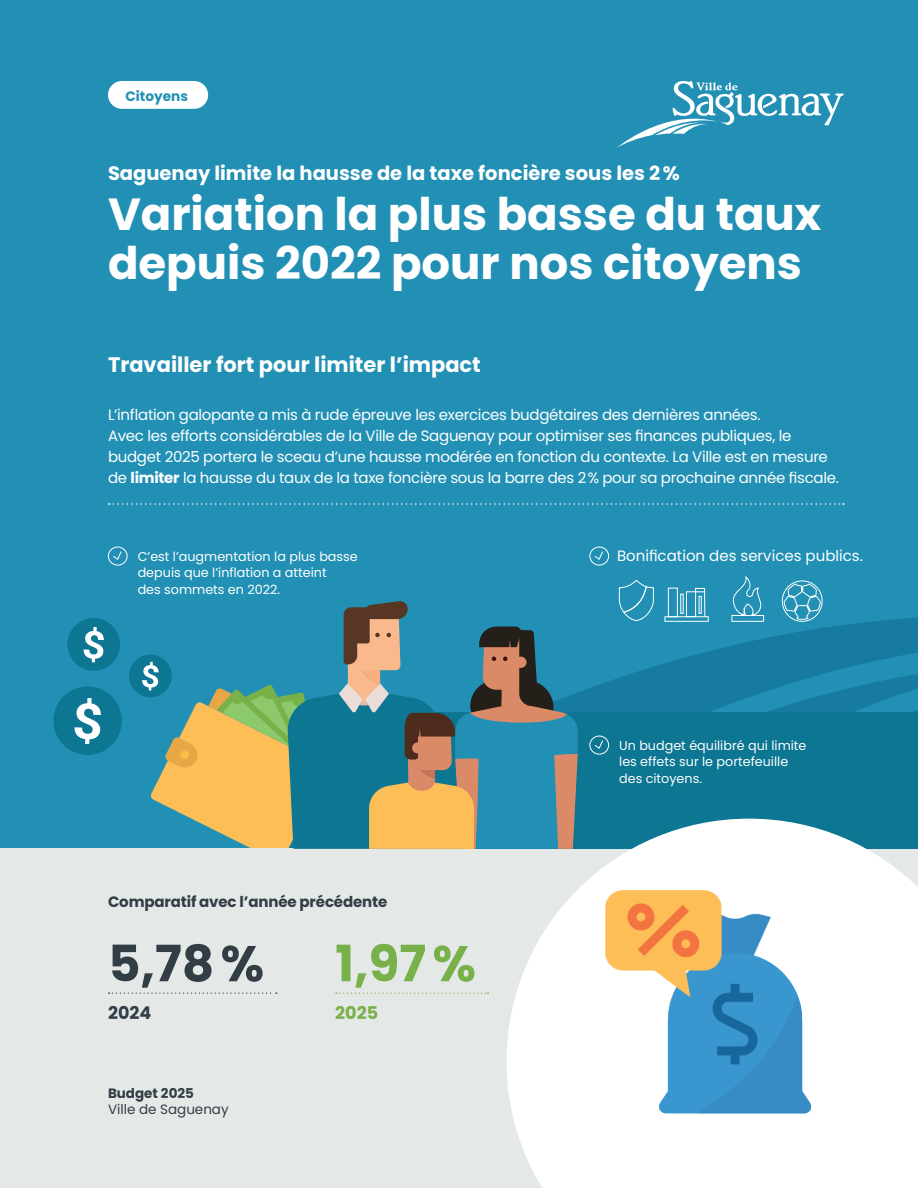
<style>
.page{position:relative;width:918px;height:1188px;background:#fff}
.page>*{position:absolute;margin:0;border:0;box-sizing:border-box;transform-origin:0 0}
.t1{font:700 50.1px "Poppins";color:#323d46}
.t2{font:700 50.1px "Poppins";color:#78b049}
.t3{font:700 45px/49.5px "Poppins";color:#fff}
.t4{font:700 21px "Poppins";color:#fff}
.t5{font:700 19.5px "Poppins";color:#fff}
.t6{font:700 17.55px "Poppins";color:#323d46}
.t7{font:700 17.55px "Poppins";color:#78b049}
.t8{font:15px/21px "Poppins";letter-spacing:-.02em;color:#fff}
.t9{font:15px "Poppins";color:#fff}
.t10{font:700 15px "Poppins";letter-spacing:-.01em;color:#323d46}
.t11{font:700 13.65px "Poppins";color:#2190b4}
.t12{font:13.5px "Poppins";color:#323d46}
.t13{font:700 13.5px "Poppins";color:#323d46}
.t14{font:12.75px/16.5px "Poppins";color:#fff}
.s1{font-weight:700}
</style>
<div class="page">
<div style="left:0;top:0;width:918px;height:849px;background:#2190b4"></div>
<svg style="left:92px;top:615px;width:826px;height:234px"></svg>
<svg style="left:578px;top:643px;width:340px;height:69px;fill:#167aa1"></svg>
<svg style="left:734px;top:649px;width:184px;height:63px"></svg>
<div style="left:0;top:849px;width:918px;height:339px;background:#e4e8e7"></div>
<svg style="left:109px;top:503px;width:735px;height:2px"></svg>
<div style="left:108px;top:547px;width:20px;height:19px;border:1px solid #fff;border-radius:50%"></div>
<svg style="left:113px;top:551px;width:9px;height:9px"></svg>
<div style="left:590px;top:547px;width:19px;height:19px;border:1px solid #fff;border-radius:50%"></div>
<svg style="left:594px;top:551px;width:9px;height:9px"></svg>
<svg style="left:617px;top:81px;width:227px;height:67px"></svg>
<div style="left:424px;top:712px;width:494px;height:137px;background:#0d7692"></div>
<div style="left:53px;top:686px;width:69px;height:69px;background:#0d7692;border-radius:50%"></div>
<svg style="left:74px;top:698px;width:27px;height:46px"></svg>
<div style="left:129px;top:655px;width:43px;height:42px;background:#0d7692;border-radius:50%"></div>
<div style="left:67px;top:618px;width:53px;height:53px;background:#0d7692;border-radius:50%"></div>
<svg style="left:84px;top:627px;width:20px;height:35px"></svg>
<div style="left:590px;top:736px;width:19px;height:18px;border:1px solid #fff;border-radius:50%"></div>
<svg style="left:594px;top:740px;width:9px;height:9px"></svg>
<svg style="left:619px;top:580px;width:35px;height:42px"></svg>
<svg style="left:664px;top:587px;width:45px;height:35px"></svg>
<svg style="left:731px;top:576px;width:33px;height:47px"></svg>
<div style="left:680px;top:594px;width:4px;height:20px;border:1px solid #fff"></div>
<div style="left:699px;top:596px;width:3px;height:18px;border:1px solid #fff"></div>
<div style="left:686px;top:591px;width:10px;height:26px;border:1px solid #fff"></div>
<svg style="left:142px;top:601px;width:436px;height:248px"></svg>
<svg style="left:507px;top:819px;width:411px;height:369px;fill:#fff"></svg>
<img style="left:578px;top:860px;width:318px;height:319px">
<svg style="left:781px;top:580px;width:43px;height:43px"></svg>
<div style="left:108px;top:81px;width:100px;height:28px;background:#fff;border-radius:14px"></div>
<svg style="left:109px;top:993px;width:168px;height:1px"></svg>
<svg style="left:336px;top:993px;width:153px;height:1px"></svg>
<p class="t11" style="left:125px;top:88px;width:64px">Citoyens</p>
<h3 class="t5" style="left:108px;top:162px;width:573px">Saguenay limite la hausse de la taxe foncière sous les 2%</h3>
<h2 class="t3" style="left:108px;top:190px;width:715px">Variation la plus basse du taux depuis 2022 pour nos citoyens</h2>
<h3 class="t4" style="left:108px;top:352px;width:374px">Travailler fort pour limiter l’impact</h3>
<p class="t8" style="left:108px;top:404px;width:732px">L’inflation galopante a mis à rude épreuve les exercices budgétaires des dernières années.<br>Avec les efforts considérables de la Ville de Saguenay pour optimiser ses finances publiques, le budget 2025 portera le sceau d’une hausse modérée en fonction du contexte. La Ville est en mesure de <span class="s1">limiter</span> la hausse du taux de la taxe foncière sous la barre des 2% pour sa prochaine année fiscale.</p>
<p class="t14" style="left:138px;top:548px;width:222px">C’est l’augmentation la plus basse depuis que l’inflation a atteint<br>des sommets en 2022.</p>
<p class="t9" style="left:617px;top:547px;width:247px">Bonification des services publics.</p>
<p class="t10" style="left:108px;top:893px;width:281px">Comparatif avec l’année précédente</p>
<h1 class="t1" style="left:108px;top:935px;width:158px">5,78%</h1>
<p class="t6" style="left:108px;top:1002px;width:45px">2024</p>
<p class="t13" style="left:108px;top:1085px;width:87px">Budget 2025</p>
<p class="t12" style="left:108px;top:1101px;width:122px">Ville de Saguenay</p>
<h1 class="t2" style="left:335px;top:935px;width:142px">1,97%</h1>
<p class="t7" style="left:335px;top:1002px;width:44px">2025</p>
<p class="t14" style="left:619px;top:737px;width:189px">Un budget équilibré qui limite les effets sur le portefeuille des citoyens.</p>
</div>
